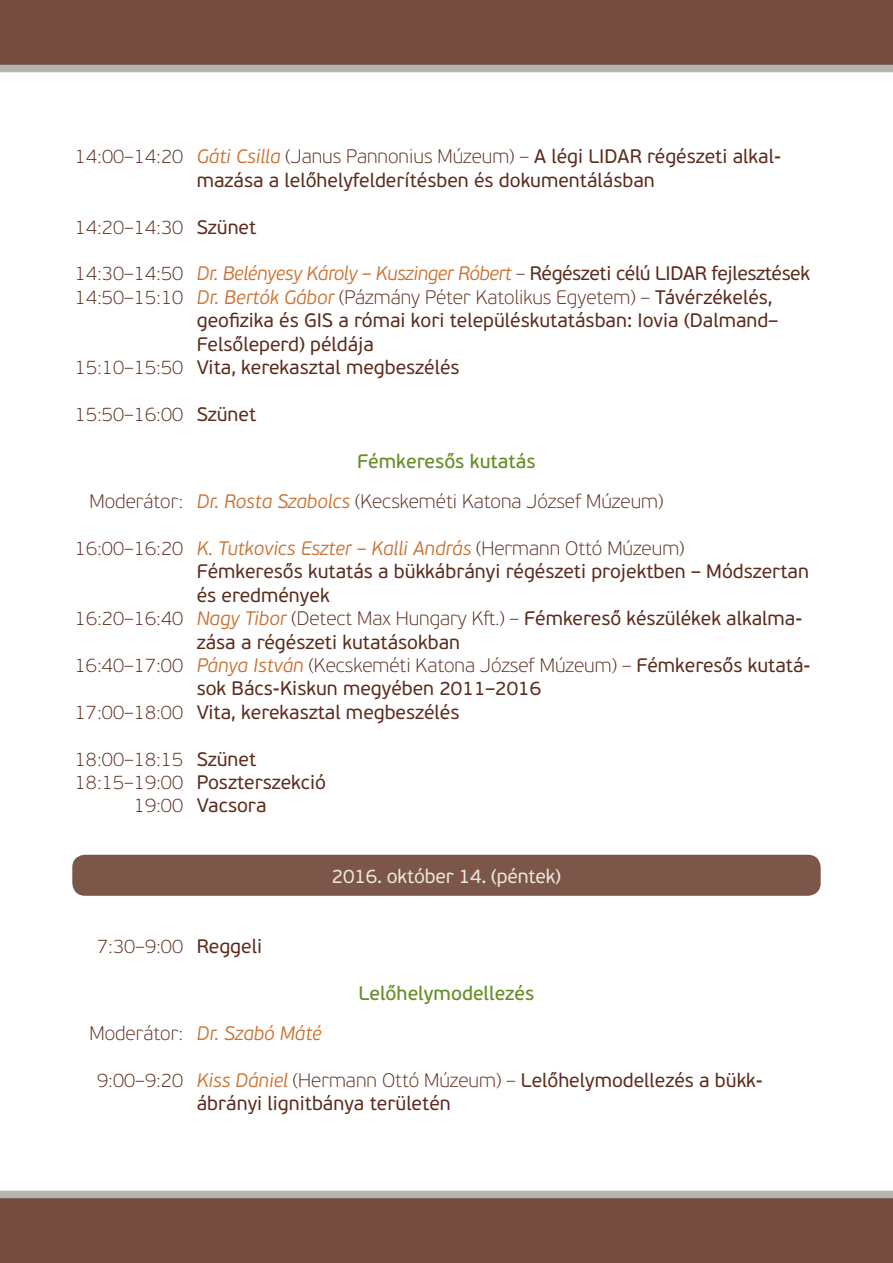
<style>
.page{position:relative;width:893px;height:1263px;background:#fff}
.page>*{position:absolute;margin:0;border:0;box-sizing:border-box;transform-origin:0 0}
.t1{font:19.5px/23.4px "PF Beau Sans Pro";color:#5b2c1c;text-align:center}
.t2{font:100 19.5px "PF Beau Sans Pro";color:#5b2c1c}
.t3{font:italic 300 19.5px "PF Beau Sans Pro";letter-spacing:-.02em;color:#cb7232}
.t4{font:19.5px "PF Beau Sans Pro Bbook";color:#688d29}
.t5{font:19.5px "PF Beau Sans Pro";letter-spacing:-.01em;color:#e9e7da}
.t6{font:italic 300 19.5px "PF Beau Sans Pro";color:#cb7232}
.s1{font-weight:100}
.s2{font-weight:300;font-style:italic;color:#cb7232}
.s3{font-weight:400}
.s4{font-weight:100;font-style:normal;color:#5b2c1c}
.s5{font-weight:400;font-style:normal;color:#5b2c1c}
</style>
<div class="page">
<div style="left:72px;top:855px;width:749px;height:41px;background:#7b5649;border-radius:13px"></div>
<svg style="left:0;top:0;width:893px;height:72px;background:#7b574b"></svg>
<svg style="left:0;top:1191px;width:893px;height:72px;background:#7b574b"></svg>
<p class="t1" style="left:75px;top:145px;width:708px"><span class="s1">14:00–14:20</span> <span class="s2">Gáti Csilla</span> <span class="s1">(Janus Pannonius Múzeum) –</span> A légi LIDAR régészeti alkal&shy;mazása a lelőhelyfelderítésben és dokumentálásban</p>
<p class="t2" style="left:75px;top:216px;width:183px">14:20–14:30 <span class="s3">Szünet</span></p>
<p class="t3" style="left:75px;top:263px;width:737px"><span class="s4">14:30–14:50</span> Dr. Belényesy Károly – Kuszinger Róbert <span class="s4">–</span> <span class="s5">Régészeti célú LIDAR fejlesztések</span></p>
<p class="t2" style="left:75px;top:287px;width:699px">14:50–15:10 <span class="s2">Dr. Bertók Gábor</span> (Pázmány Péter Katolikus Egyetem) – <span class="s3">Távérzékelés,</span></p>
<p class="t1" style="left:197px;top:309px;width:583px">geofizika és GIS a római kori településkutatásban: Iovia (Dalmand–</p>
<p class="t1" style="left:197px;top:332px;width:179px">Felsőleperd) példája</p>
<p class="t1" style="left:75px;top:356px;width:386px"><span class="s1">15:10–15:50</span> Vita, kerekasztal megbeszélés</p>
<p class="t2" style="left:75px;top:404px;width:183px">15:50–16:00 <span class="s3">Szünet</span></p>
<p class="t4" style="left:357px;top:450px;width:180px">Fémkeresős kutatás</p>
<p class="t2" style="left:89px;top:491px;width:575px">Moderátor: <span class="s2">Dr. Rosta Szabolcs</span> (Kecskeméti Katona József Múzeum)</p>
<p class="t2" style="left:75px;top:538px;width:611px">16:00–16:20 <span class="s2">K. Tutkovics Eszter – Kalli András</span> (Hermann Ottó Múzeum)</p>
<p class="t1" style="left:197px;top:560px;width:614px">Fémkeresős kutatás a bükkábrányi régészeti projektben – Módszertan</p>
<p class="t1" style="left:197px;top:583px;width:134px">és eredmények</p>
<p class="t2" style="left:75px;top:608px;width:729px">16:20–16:40 <span class="s2">Nagy Tibor</span> (Detect Max Hungary Kft.) – <span class="s3">Fémkereső készülékek alkalma-</span></p>
<p class="t1" style="left:197px;top:630px;width:265px">zása a régészeti kutatásokban</p>
<p class="t2" style="left:75px;top:655px;width:737px">16:40–17:00 <span class="s2">Pánya István</span> (Kecskeméti Katona József Múzeum) – <span class="s3">Fémkeresős kutatá-</span></p>
<p class="t1" style="left:197px;top:677px;width:346px">sok Bács-Kiskun megyében 2011–2016</p>
<p class="t1" style="left:75px;top:700px;width:386px"><span class="s1">17:00–18:00</span> Vita, kerekasztal megbeszélés</p>
<p class="t2" style="left:75px;top:748px;width:183px">18:00–18:15 <span class="s3">Szünet</span></p>
<p class="t1" style="left:75px;top:770px;width:253px"><span class="s1">18:15–19:00</span> Poszterszekció</p>
<p class="t1" style="left:134px;top:794px;width:134px"><span class="s1">19:00</span> Vacsora</p>
<p class="t2" style="left:97px;top:935px;width:166px">7:30–9:00 <span class="s3">Reggeli</span></p>
<p class="t5" style="left:332px;top:865px;width:231px">2016. október 14. (péntek)</p>
<p class="t4" style="left:359px;top:982px;width:177px">Lelőhelymodellezés</p>
<p class="t6" style="left:89px;top:1022px;width:234px"><span class="s4">Moderátor:</span> Dr. Szabó Máté</p>
<p class="t1" style="left:197px;top:1068px;width:568px;text-align:left;text-indent:-100px"><span class="s1">9:00–9:20</span> <span class="s2">Kiss Dániel</span> <span class="s1">(Hermann Ottó Múzeum) –</span> Lelőhelymodellezés a bükk&shy;ábrányi lignitbánya területén</p>
</div>
